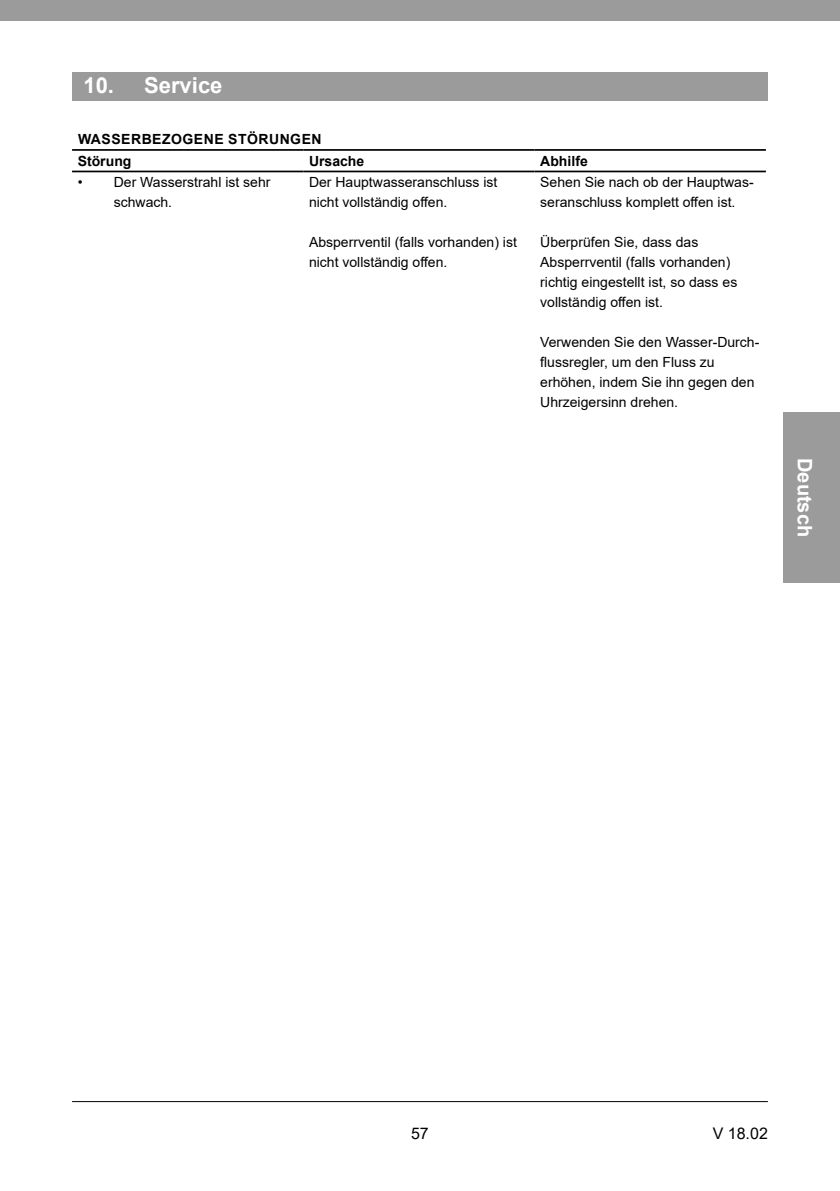
<style>
.page{position:relative;width:840px;height:1191px;background:#fff}
.page>*{position:absolute;margin:0;border:0;box-sizing:border-box;transform-origin:0 0}
.t1{font:700 22px "Arial";color:#fff}
.t2{font:700 20px "Arial";color:#fff}
.t3{font:16px "Arial";color:#000}
.t4{font:14px/20px "Arial";color:#000}
.t5{font:700 14px/21.6px "Arial";letter-spacing:.035em;color:#000}
.t6{font:700 14px "Arial";color:#000}
</style>
<div class="page">
<div style="left:0;top:0;width:839px;height:21px;background:#9c9b9b"></div>
<hr style="left:72px;top:1101px;width:695px;height:1px;background:#000">
<div style="left:782px;top:412px;width:57px;height:170px;background:#9c9b9b"></div>
<div style="left:72px;top:72px;width:695px;height:28px;background:#9c9b9b"></div>
<hr style="left:72px;top:149px;width:231px;height:2px;background:#000">
<hr style="left:303px;top:149px;width:231px;height:2px;background:#000">
<hr style="left:534px;top:149px;width:231px;height:2px;background:#000">
<hr style="left:72px;top:171px;width:231px;height:1px;background:#000">
<hr style="left:303px;top:171px;width:231px;height:1px;background:#000">
<hr style="left:534px;top:171px;width:231px;height:1px;background:#000">
<h1 class="t1" style="left:83px;top:69px;width:140px">10. Service</h1>
<p class="t5" style="left:78px;top:129px;width:245px">WASSERBEZOGENE STÖRUNGEN<br>Störung</p>
<p class="t6" style="left:309px;top:151px;width:57px">Ursache</p>
<p class="t6" style="left:540px;top:151px;width:49px">Abhilfe</p>
<p class="t4" style="left:114px;top:172px;width:158px;text-indent:-36px">• Der Wasserstrahl ist sehr schwach.</p>
<p class="t4" style="left:309px;top:172px;width:190px">Der Hauptwasseranschluss ist nicht vollständig offen.</p>
<p class="t4" style="left:309px;top:232px;width:209px">Absperrventil (falls vorhanden) ist nicht vollständig offen.</p>
<p class="t4" style="left:540px;top:172px;width:215px">Sehen Sie nach ob der Hauptwas&shy;seranschluss komplett offen ist.</p>
<p class="t4" style="left:540px;top:232px;width:198px">Überprüfen Sie, dass das<br>Absperrventil (falls vorhanden) richtig eingestellt ist, so dass es vollständig offen ist.</p>
<p class="t4" style="left:540px;top:332px;width:220px">Verwenden Sie den Wasser-Durch&shy;flussregler, um den Fluss zu erhöhen, indem Sie ihn gegen den<br>Uhrzeigersinn drehen.</p>
<h2 class="t2" style="left:818px;top:458px;width:80px;rotate:90deg">Deutsch</h2>
<p class="t3" style="left:411px;top:1122px;width:19px">57</p>
<p class="t3" style="left:712px;top:1122px;width:57px">V 18.02</p>
</div>
